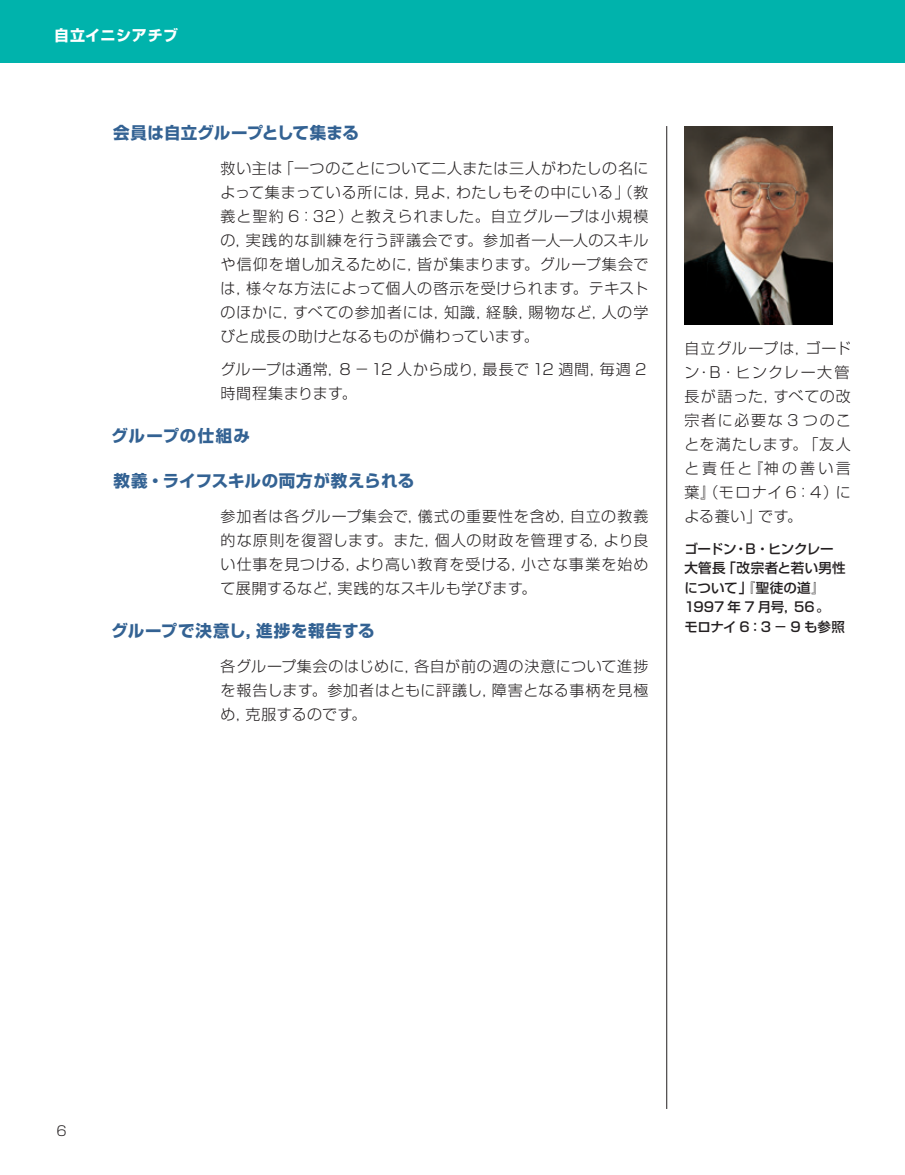
<style>
.page{position:relative;width:905px;height:1175px;background:#fff}
.page>*{position:absolute;margin:0;border:0;box-sizing:border-box;transform-origin:0 0}
.t1{font:700 16.5px "Shin Go Pr 6 N";letter-spacing:.02em;color:#336293}
.t2{font:700 16.5px "Shin Go Pr 6 N";letter-spacing:.075em;color:#336293}
.t3{font:300 15px/24px "Shin Go Pr 6 N";letter-spacing:.05em;color:#231f20;text-align:justify}
.t4{font:300 15px/24px "Shin Go Pr 6 N";letter-spacing:.03em;color:#231f20}
.t5{font:700 15px "Shin Go Pr 6 N";letter-spacing:.035em;color:#fff}
.t6{font:500 13.5px/19.5px "Shin Go Pr 6 N";color:#231f20}
.t7{font:300 13.5px "Shin Go Pr 6 N";color:#231f20}
</style>
<div class="page">
<div style="left:0;top:0;width:904px;height:63px;background:#00b3ac"></div>
<hr style="left:666px;top:126px;width:1px;height:982px;background:#231f20">
<img style="left:684px;top:126px;width:148px;height:198px">
<p class="t5" style="left:54px;top:23px;width:125px">自立イニシアチブ</p>
<p class="t1" style="left:113px;top:120px;width:247px">会員は自立グループとして集まる</p>
<p class="t3" style="left:220px;top:155px;width:429px">救い主は「一つのことについて二人または三人がわたしの名によって集まっている所には，見よ，わたしもその中にいる」（教義と聖約 6：32）と教えられました。自立グループは小規模の，実践的な訓練を行う評議会です。参加者一人一人のスキルや信仰を増し加えるために，皆が集まります。グループ集会では，様々な方法によって個人の啓示を受けられます。テキストのほかに，すべての参加者には，知識，経験，賜物など，人の学びと成長の助けとなるものが備わっています。</p>
<p class="t4" style="left:220px;top:356px;width:427px">グループは通常，8 －12 人から成り，最長で 12 週間，毎週 2時間程集まります。</p>
<p class="t2" style="left:112px;top:423px;width:140px">グループの仕組み</p>
<p class="t1" style="left:113px;top:468px;width:302px">教義・ライフスキルの両方が教えられる</p>
<p class="t3" style="left:220px;top:503px;width:429px">参加者は各グループ集会で，儀式の重要性を含め，自立の教義的な原則を復習します。また，個人の財政を管理する，より良い仕事を見つける，より高い教育を受ける，小さな事業を始めて展開するなど，実践的なスキルも学びます。</p>
<p class="t1" style="left:112px;top:618px;width:265px">グループで決意し，進捗を報告する</p>
<p class="t3" style="left:220px;top:653px;width:429px">各グループ集会のはじめに，各自が前の週の決意について進捗を報告します。参加者はともに評議し，障害となる事柄を見極め，克服するのです。</p>
<p class="t3" style="left:684px;top:335px;width:168px">自立グループは，ゴードン・B・ヒンクレー大管長が語った，すべての改宗者に必要な 3 つのことを満たします。「友人と責任と『神の善い言葉』（モロナイ 6：4）による養い」です。</p>
<p class="t6" style="left:684px;top:538px;width:163px">ゴードン・B・ヒンクレー大管長「改宗者と若い男性について」『聖徒の道』<br>1997 年 7 月号，56。モロナイ 6：3 － 9 も参照</p>
<p class="t7" style="left:56px;top:1120px;width:12px">6</p>
</div>
